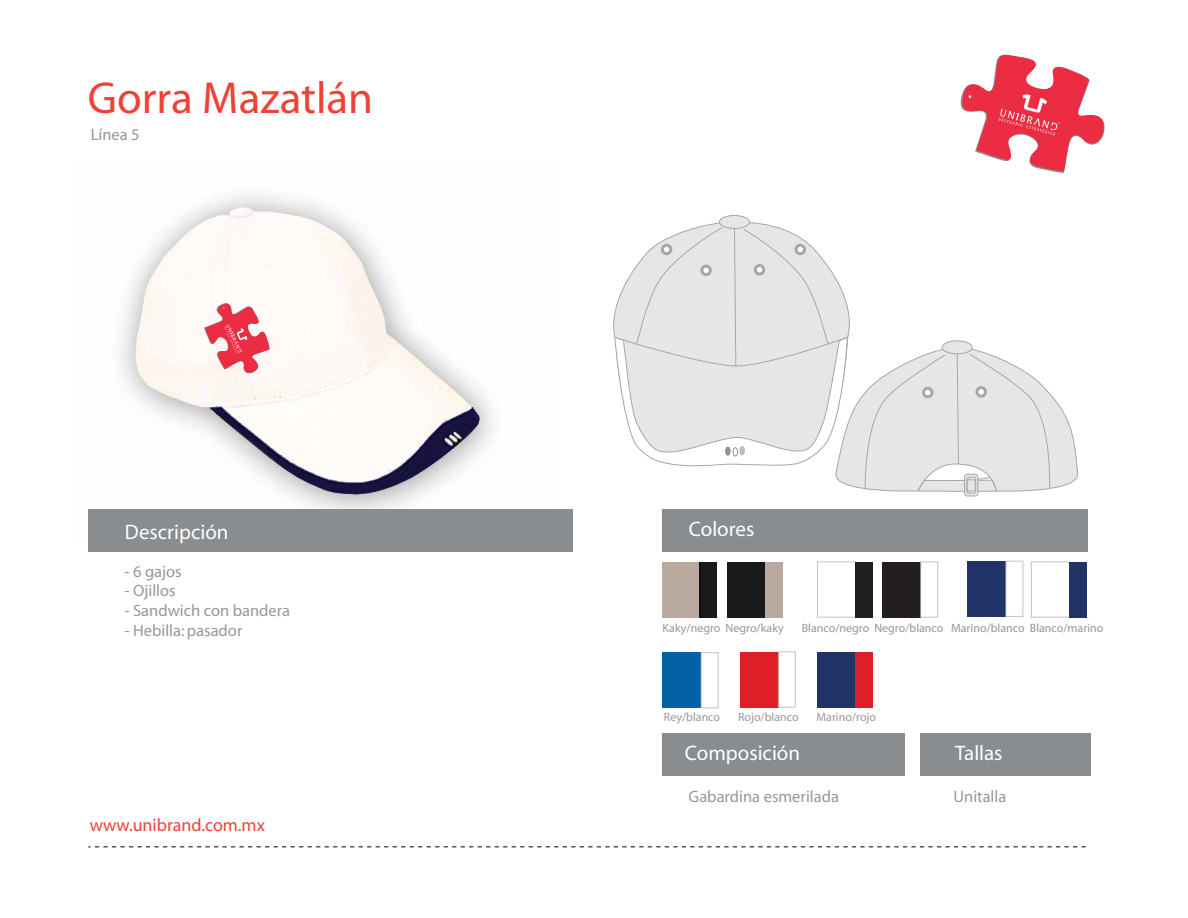
<style>
.page{position:relative;width:1188px;height:918px;background:#fff}
.page>*{position:absolute;margin:0;border:0;box-sizing:border-box;transform-origin:0 0}
.t1{font:45px "Myriad";color:#ef4135}
.t2{font:21px "Myriad";color:#fff}
.t3{font:18px "Myriad";color:#ef4135}
.t4{font:16.5px "Myriad";color:#979796}
.t5{font:12px "Myriad";color:#979796}
</style>
<div class="page">
<img style="left:88px;top:194px;width:468px;height:316px">
<svg style="left:204px;top:300px;width:67px;height:75px"></svg>
<div style="left:663px;top:509px;width:425px;height:43px;background:#8a8d8f"></div>
<div style="left:662px;top:733px;width:243px;height:43px;background:#8a8d8f"></div>
<div style="left:920px;top:733px;width:170px;height:43px;background:#8a8d8f"></div>
<svg style="left:88px;top:847px;width:998px;height:1px"></svg>
<div style="left:88px;top:510px;width:485px;height:42px;background:#8a8d8f"></div>
<svg style="left:960px;top:54px;width:145px;height:119px"></svg>
<div style="left:727px;top:562px;width:39px;height:55px;background:#1a1a1a"></div>
<div style="left:662px;top:562px;width:38px;height:55px;background:#b9a99f"></div>
<div style="left:964px;top:474px;width:14px;height:22px;border:1px solid #a5a7aa;border-radius:3px"></div>
<div style="left:719px;top:215px;width:30px;height:13px;background:#e5e6e7;border-radius:50%"></div>
<div style="left:719px;top:215px;width:31px;height:14px;border:1px solid #a5a7aa;border-radius:50%"></div>
<svg style="left:613px;top:221px;width:466px;height:274px"></svg>
<div style="left:977px;top:388px;width:8px;height:8px;background:#fff;border-radius:50%"></div>
<div style="left:975px;top:386px;width:12px;height:12px;border:3px solid #a5a7aa;border-radius:50%"></div>
<div style="left:924px;top:388px;width:8px;height:9px;background:#fff;border-radius:50%"></div>
<div style="left:922px;top:387px;width:12px;height:11px;border:3px solid #a5a7aa;border-radius:50%"></div>
<div style="left:700px;top:562px;width:17px;height:55px;background:#1a1a1a"></div>
<div style="left:766px;top:562px;width:17px;height:55px;background:#b9a99f"></div>
<div style="left:817px;top:562px;width:39px;height:56px;border:1px solid #babcbe"></div>
<div style="left:856px;top:562px;width:17px;height:55px;background:#231f20"></div>
<div style="left:968px;top:561px;width:38px;height:55px;background:#203467"></div>
<div style="left:1006px;top:561px;width:17px;height:56px;border:1px solid #babcbe"></div>
<div style="left:663px;top:653px;width:38px;height:55px;background:#0060a2"></div>
<div style="left:701px;top:652px;width:18px;height:56px;border:1px solid #babcbe"></div>
<div style="left:740px;top:652px;width:38px;height:55px;background:#df1f27"></div>
<div style="left:778px;top:652px;width:18px;height:56px;border:1px solid #babcbe"></div>
<div style="left:882px;top:562px;width:39px;height:55px;background:#231f20"></div>
<div style="left:920px;top:562px;width:18px;height:56px;border:1px solid #babcbe"></div>
<div style="left:818px;top:653px;width:38px;height:55px;background:#203467"></div>
<div style="left:856px;top:653px;width:17px;height:55px;background:#df1f27"></div>
<div style="left:1031px;top:562px;width:39px;height:56px;border:1px solid #babcbe"></div>
<div style="left:1070px;top:562px;width:17px;height:55px;background:#203467"></div>
<h1 class="t1" style="left:88px;top:76px;width:287px">Gorra Mazatlán</h1>
<h3 class="t4" style="left:91px;top:127px;width:50px">Línea 5</h3>
<h2 class="t2" style="left:125px;top:522px;width:105px">Descripción</h2>
<h3 class="t4" style="left:124px;top:563px;width:59px">- 6 gajos</h3>
<h3 class="t4" style="left:124px;top:583px;width:53px">- Ojillos</h3>
<h3 class="t4" style="left:124px;top:602px;width:167px">- Sandwich con bandera</h3>
<h3 class="t4" style="left:124px;top:622px;width:119px">- Hebilla: pasador</h3>
<h3 class="t3" style="left:90px;top:816px;width:177px">www.unibrand.com.mx</h3>
<h2 class="t2" style="left:689px;top:519px;width:67px">Colores</h2>
<p class="t5" style="left:663px;top:622px;width:123px">Kaky/negro Negro/kaky</p>
<p class="t5" style="left:802px;top:622px;width:303px">Blanco/negro Negro/blanco Marino/blanco Blanco/marino</p>
<p class="t5" style="left:664px;top:711px;width:58px">Rey/blanco</p>
<p class="t5" style="left:738px;top:711px;width:62px">Rojo/blanco</p>
<p class="t5" style="left:817px;top:711px;width:61px">Marino/rojo</p>
<h2 class="t2" style="left:685px;top:743px;width:117px">Composición</h2>
<h2 class="t2" style="left:955px;top:743px;width:49px">Tallas</h2>
<h3 class="t4" style="left:689px;top:788px;width:152px">Gabardina esmerilada</h3>
<h3 class="t4" style="left:954px;top:788px;width:54px">Unitalla</h3>
</div>
